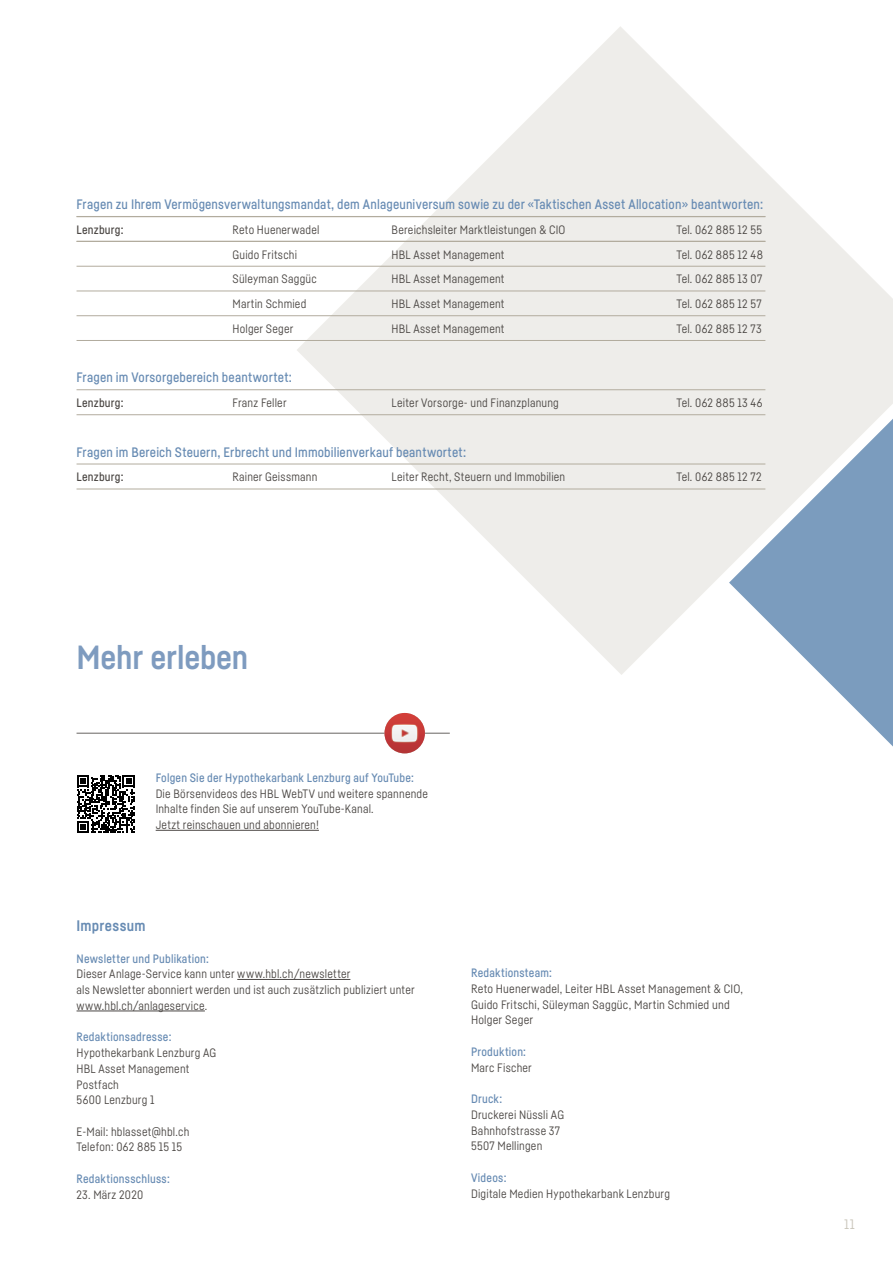
<style>
.page{position:relative;width:893px;height:1263px;background:#fff}
.page>*{position:absolute;margin:0;border:0;box-sizing:border-box;transform-origin:0 0}
.t1{font:700 33px "Fabrikat";letter-spacing:-.005em;color:#7e9bbf}
.t2{font:700 15px "Fabrikat";letter-spacing:.02em;color:#678bb3}
.t3{font:500 13.5px "Fabrikat";letter-spacing:.01em;color:#678bb3}
.t4{font:13.5px "Fabrikat";color:#c9c5ba}
.t5{font:12px/15.8px "Fabrikat";letter-spacing:.015em;color:#4b4744}
.t6{font:500 12px "Fabrikat";letter-spacing:.015em;color:#678bb3}
.t7{font:500 12px "Fabrikat";letter-spacing:.015em;color:#4b4744}
</style>
<div class="page">
<svg style="left:296px;top:26px;width:597px;height:649px;fill:#eeedea"></svg>
<svg style="left:729px;top:359px;width:164px;height:388px"></svg>
<hr style="left:237px;top:979px;width:113px;height:1px;background:#4b4744">
<hr style="left:77px;top:1010px;width:128px;height:1px;background:#4b4744">
<hr style="left:156px;top:830px;width:163px;height:1px;background:#4b4744">
<svg style="left:77px;top:775px;width:58px;height:58px"></svg>
<hr style="left:77px;top:733px;width:373px;height:1px;background:#4b4744">
<img style="left:384px;top:713px;width:41px;height:40px;border-radius:20px">
<hr style="left:77px;top:216px;width:688px;height:1px;background:#b2ac9e">
<hr style="left:77px;top:241px;width:688px;height:1px;background:#b2ac9e">
<hr style="left:77px;top:266px;width:688px;height:1px;background:#b2ac9e">
<hr style="left:77px;top:291px;width:688px;height:1px;background:#b2ac9e">
<hr style="left:77px;top:315px;width:688px;height:1px;background:#b2ac9e">
<hr style="left:77px;top:340px;width:688px;height:1px;background:#b2ac9e">
<hr style="left:77px;top:389px;width:688px;height:1px;background:#b2ac9e">
<hr style="left:77px;top:414px;width:688px;height:1px;background:#b2ac9e">
<hr style="left:77px;top:464px;width:688px;height:1px;background:#b2ac9e">
<hr style="left:77px;top:489px;width:688px;height:1px;background:#b2ac9e">
<p class="t3" style="left:77px;top:196px;width:688px">Fragen zu Ihrem Vermögensverwaltungsmandat, dem Anlageuniversum sowie zu der «Taktischen Asset Allocation» beantworten:</p>
<p class="t7" style="left:77px;top:222px;width:49px">Lenzburg:</p>
<p class="t5" style="left:233px;top:221px;width:88px">Reto Huenerwadel</p>
<p class="t5" style="left:392px;top:221px;width:175px">Bereichsleiter Marktleistungen &amp; CIO</p>
<p class="t5" style="left:677px;top:221px;width:87px">Tel. 062 885 12 55</p>
<p class="t5" style="left:233px;top:246px;width:66px">Guido Fritschi</p>
<p class="t5" style="left:392px;top:246px;width:115px">HBL Asset Management</p>
<p class="t5" style="left:677px;top:246px;width:88px">Tel. 062 885 12 48</p>
<p class="t5" style="left:233px;top:271px;width:86px">Süleyman Saggüc</p>
<p class="t5" style="left:392px;top:271px;width:115px">HBL Asset Management</p>
<p class="t5" style="left:677px;top:271px;width:87px">Tel. 062 885 13 07</p>
<p class="t5" style="left:233px;top:296px;width:75px">Martin Schmied</p>
<p class="t5" style="left:392px;top:296px;width:115px">HBL Asset Management</p>
<p class="t5" style="left:677px;top:296px;width:87px">Tel. 062 885 12 57</p>
<p class="t5" style="left:233px;top:320px;width:62px">Holger Seger</p>
<p class="t5" style="left:392px;top:320px;width:115px">HBL Asset Management</p>
<p class="t5" style="left:677px;top:320px;width:87px">Tel. 062 885 12 73</p>
<p class="t3" style="left:77px;top:369px;width:217px">Fragen im Vorsorgebereich beantwortet:</p>
<p class="t7" style="left:77px;top:396px;width:49px">Lenzburg:</p>
<p class="t5" style="left:233px;top:395px;width:56px">Franz Feller</p>
<p class="t5" style="left:392px;top:395px;width:169px">Leiter Vorsorge- und Finanzplanung</p>
<p class="t5" style="left:677px;top:395px;width:88px">Tel. 062 885 13 46</p>
<p class="t3" style="left:77px;top:444px;width:391px">Fragen im Bereich Steuern, Erbrecht und Immobilienverkauf beantwortet:</p>
<p class="t7" style="left:77px;top:470px;width:49px">Lenzburg:</p>
<p class="t5" style="left:233px;top:469px;width:86px">Rainer Geissmann</p>
<p class="t5" style="left:392px;top:469px;width:175px">Leiter Recht, Steuern und Immobilien</p>
<p class="t5" style="left:677px;top:469px;width:87px">Tel. 062 885 12 72</p>
<h1 class="t1" style="left:77px;top:637px;width:173px">Mehr erleben</h1>
<p class="t6" style="left:156px;top:770px;width:260px">Folgen Sie der Hypothekarbank Lenzburg auf YouTube:</p>
<p class="t5" style="left:156px;top:785px;width:274px">Die Börsenvideos des HBL WebTV und weitere spannende<br>Inhalte finden Sie auf unserem YouTube-Kanal.<br>Jetzt reinschauen und abonnieren!</p>
<p class="t2" style="left:77px;top:916px;width:71px">Impressum</p>
<p class="t6" style="left:77px;top:951px;width:134px">Newsletter und Publikation:</p>
<p class="t5" style="left:77px;top:966px;width:340px">Dieser Anlage-Service kann unter www.hbl.ch/newsletter<br>als Newsletter abonniert werden und ist auch zusätzlich publiziert unter www.hbl.ch/anlageservice.</p>
<p class="t6" style="left:77px;top:1030px;width:97px">Redaktionsadresse:</p>
<p class="t5" style="left:77px;top:1044px;width:141px">Hypothekarbank Lenzburg AG<br>HBL Asset Management<br>Postfach<br>5600 Lenzburg 1</p>
<p class="t5" style="left:77px;top:1123px;width:114px">E-Mail: hblasset@hbl.ch<br>Telefon: 062 885 15 15</p>
<p class="t6" style="left:77px;top:1171px;width:95px">Redaktionsschluss:</p>
<p class="t5" style="left:77px;top:1186px;width:68px">23. März 2020</p>
<p class="t6" style="left:471px;top:965px;width:83px">Redaktionsteam:</p>
<p class="t5" style="left:471px;top:980px;width:274px">Reto Huenerwadel, Leiter HBL Asset Management &amp; CIO,<br>Guido Fritschi, Süleyman Saggüc, Martin Schmied und<br>Holger Seger</p>
<p class="t6" style="left:471px;top:1044px;width:57px">Produktion:</p>
<p class="t5" style="left:471px;top:1059px;width:62px">Marc Fischer</p>
<p class="t6" style="left:471px;top:1091px;width:33px">Druck:</p>
<p class="t5" style="left:471px;top:1106px;width:95px">Druckerei Nüssli AG<br>Bahnhofstrasse 37<br>5507 Mellingen</p>
<p class="t6" style="left:471px;top:1170px;width:37px">Videos:</p>
<p class="t5" style="left:471px;top:1185px;width:200px">Digitale Medien Hypothekarbank Lenzburg</p>
<p class="t4" style="left:844px;top:1215px;width:12px">11</p>
</div>
